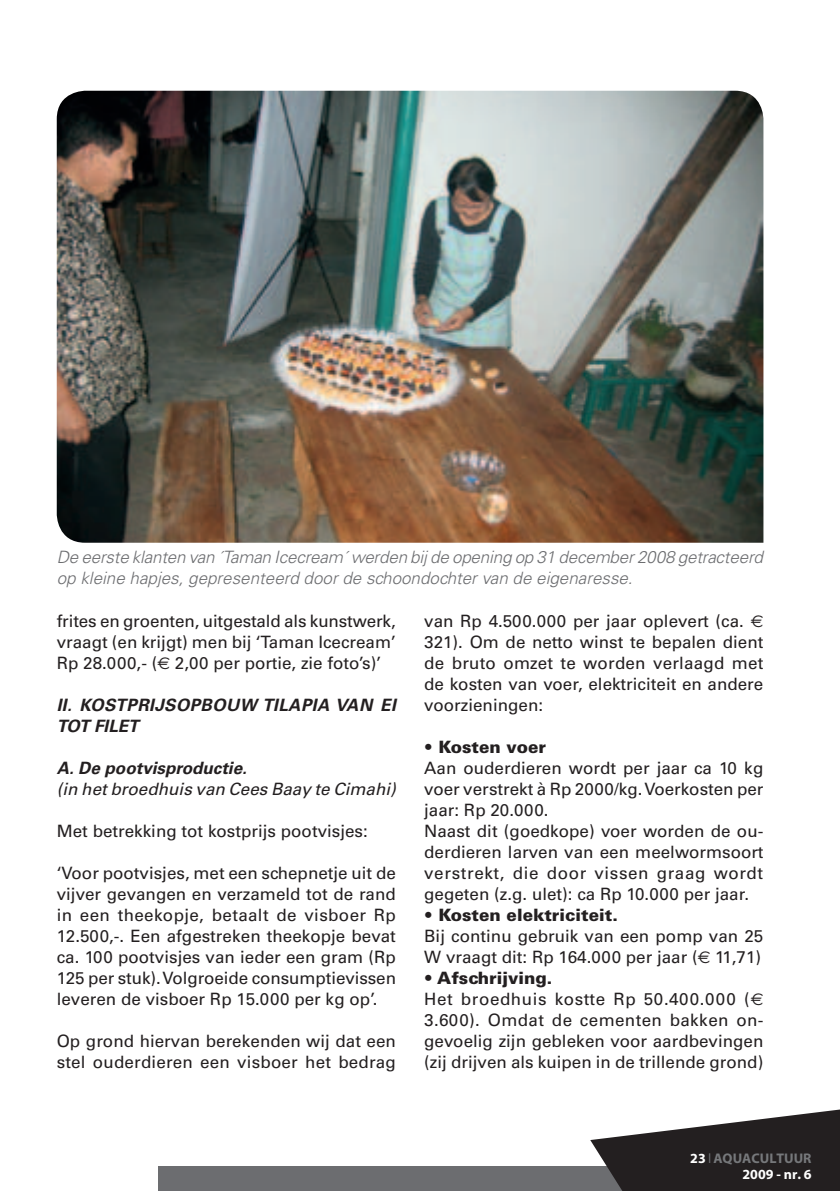
<style>
.page{position:relative;width:840px;height:1191px;background:#fff}
.page>*{position:absolute;margin:0;border:0;box-sizing:border-box;transform-origin:0 0}
.t1{font:17px/21px "Univers";color:#231f20}
.t2{font:italic 300 17px/21px "Univers";letter-spacing:-.01em;color:#6c6d70}
.t3{font:italic 700 17px "Univers";color:#231f20}
.t4{font:italic 17px "Univers";color:#231f20}
.t5{font:900 17px "Univers";color:#231f20}
.t6{font:italic 700 17px "Univers";letter-spacing:.145em;color:#231f20}
.t7{font:700 14px/16px "Myriad";color:#fff;text-align:right}
.s1{font-family:"Euro Sans"}
.s2{font-weight:900}
.s3{color:#76787b}
</style>
<div class="page">
<div style="left:159px;top:1166px;width:680px;height:25px;background:#6c6d70"></div>
<svg style="left:590px;top:1109px;width:249px;height:82px"></svg>
<div style="left:683px;top:1146px;width:143px;height:45px;background:#231f20"></div>
<img style="left:57px;top:91px;width:706px;height:452px">
<p class="t2" style="left:57px;top:546px;width:707px">De eerste klanten van ´Taman Icecream´ werden bij de opening op 31 december 2008 getracteerd op kleine hapjes, gepresenteerd door de schoondochter van de eigenaresse.</p>
<p class="t1" style="left:57px;top:610px;width:340px;text-align:justify">frites en groenten, uitgestald als kunstwerk, vraagt (en krijgt) men bij ‘Taman Icecream’ Rp 28.000,- (<span class="s1">€</span> 2,00 per portie, zie foto’s)’</p>
<p class="t3" style="left:57px;top:695px;width:47px">II. KOSTP</p>
<p class="t3" style="left:137px;top:695px;width:41px">RIJSOPBO</p>
<p class="t6" style="left:226px;top:695px;width:171px">UW TILAPIA VAN EI</p>
<p class="t3" style="left:57px;top:716px;width:12px">TOT</p>
<p class="t3" style="left:94px;top:716px;width:42px">FIL ET</p>
<p class="t3" style="left:57px;top:758px;width:191px">A. DE POOTVISPRODUCTIE.</p>
<p class="t4" style="left:57px;top:778px;width:340px">(in het broedhuis van Cees Baay te Cimahi)</p>
<p class="t1" style="left:57px;top:820px;width:312px">Met betrekking tot kostprijs pootvisjes:</p>
<p class="t1" style="left:57px;top:862px;width:340px;text-align:justify">‘Voor pootvisjes, met een schepnetje uit de vijver gevangen en verzameld tot de rand in een theekopje, betaalt de visboer Rp 12.500,-. Een afgestreken theekopje bevat ca. 100 pootvisjes van ieder een gram (Rp 125 per stuk). Volgroeide consumptievissen leveren de visboer Rp 15.000 per kg op’.</p>
<p class="t1" style="left:57px;top:1030px;width:340px">Op grond hiervan berekenden wij dat een stel ouderdieren een visboer het bedrag</p>
<p class="t1" style="left:424px;top:610px;width:340px;text-align:justify">van Rp 4.500.000 per jaar oplevert (ca. <span class="s1">e </span>321). Om de netto winst te bepalen dient de bruto omzet te worden verlaagd met de kosten van voer, elektriciteit en andere voorzieningen:</p>
<p class="t5" style="left:424px;top:736px;width:123px">• Kosten voer</p>
<p class="t1" style="left:424px;top:757px;width:340px">Aan ouderdieren wordt per jaar ca 10 kg voer verstrekt à Rp 2000/kg. Voerkosten per jaar: Rp 20.000.<br>Naast dit (goedkope) voer worden de ou&shy;derdieren larven van een meelwormsoort verstrekt, die door vissen graag wordt gegeten (z.g. ulet): ca Rp 10.000 per jaar.</p>
<p class="t5" style="left:424px;top:904px;width:195px">• Kosten elektriciteit.</p>
<p class="t1" style="left:424px;top:925px;width:340px">Bij continu gebruik van een pomp van 25<br>W vraagt dit: Rp 164.000 per jaar (<span class="s1">€</span> 11,71)</p>
<p class="t1" style="left:424px;top:967px;width:340px"><span class="s2">• Afschrijving.<br></span>Het broedhuis kostte Rp 50.400.000 (<span class="s1">€ </span>3.600). Omdat de cementen bakken on&shy;gevoelig zijn gebleken voor aardbevingen (zij drijven als kuipen in de trillende grond)</p>
<p class="t7" style="left:690px;top:1151px;width:123px">23 <span class="s3">❘ AQUACULTUUR<br></span>2009 - NR. 6</p>
</div>
